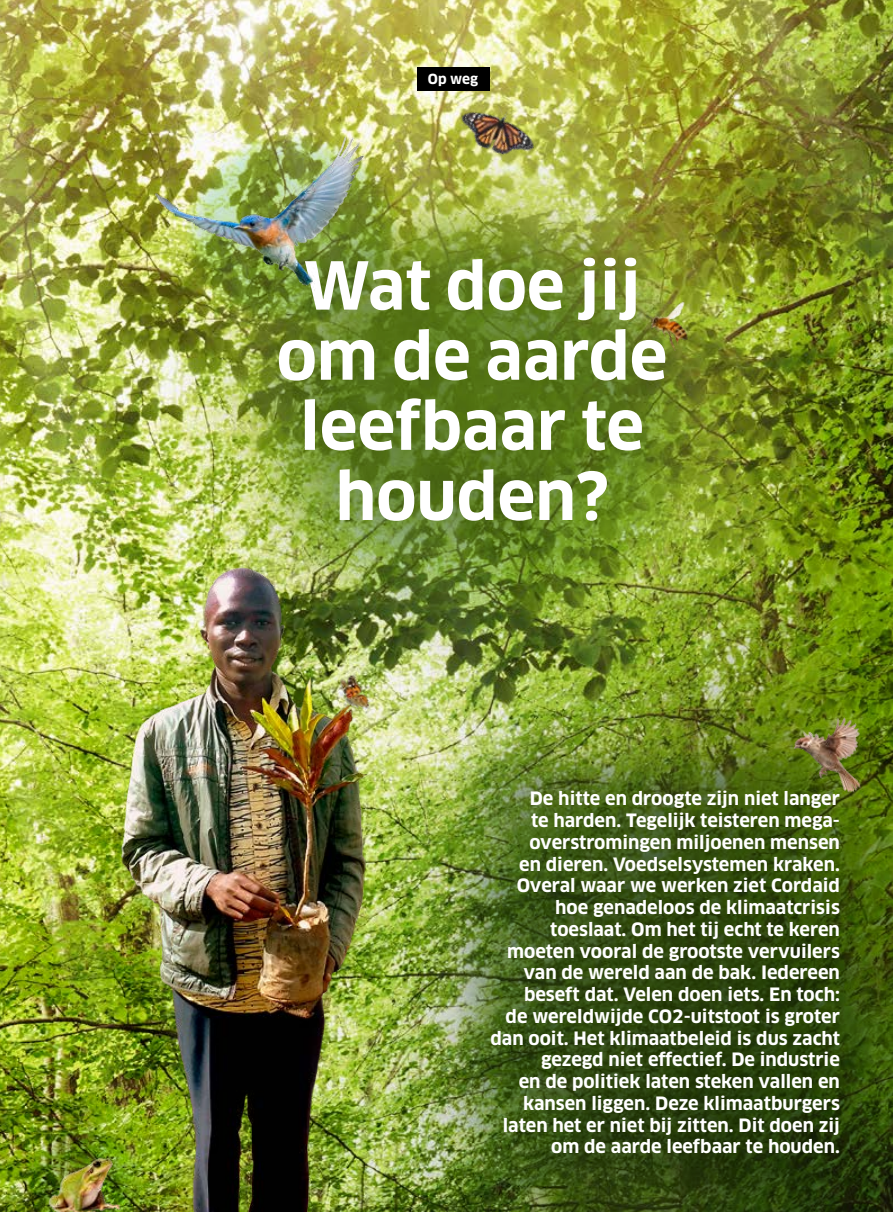
<style>
.page{position:relative;width:893px;height:1212px;background:#fff}
.page>*{position:absolute;margin:0;border:0;box-sizing:border-box;transform-origin:0 0}
.t1{font:700 64.5px/70.1px "Clan OT";color:#fff;text-align:center}
.t2{font:700 18px/21.8px "Clan OT";color:#fff;text-align:right}
.t3{font:700 13.65px "Clan OT";color:#fff}
</style>
<div class="page">
<img style="left:0;top:0;width:893px;height:1212px">
<svg style="left:465px;top:752px;width:405px;height:447px"></svg>
<img style="left:256px;top:207px;width:445px;height:432px;border-radius:50%">
<img style="left:13px;top:533px;width:452px;height:679px">
<div style="left:227px;top:205px;width:490px;height:368px;background:#000;opacity:.5"></div>
<div style="left:417px;top:68px;width:72px;height:23px;background:#000"></div>
<img style="left:140px;top:130px;width:248px;height:168px">
<img style="left:444px;top:82px;width:107px;height:94px">
<img style="left:331px;top:668px;width:48px;height:54px">
<img style="left:759px;top:685px;width:129px;height:139px">
<img style="left:32px;top:1138px;width:117px;height:74px">
<img style="left:631px;top:286px;width:78px;height:71px">
<p class="t3" style="left:428px;top:71px;width:52px">Op weg</p>
<h1 class="t1" style="left:277px;top:252px;width:392px">Wat doe jij om de aarde leefbaar te houden?</h1>
<p class="t2" style="left:490px;top:788px;width:351px">De hitte en droogte zijn niet langer<br>te harden. Tegelijk teisteren mega&shy;overstromingen miljoenen mensen<br>en dieren. Voedselsystemen kraken.<br>Overal waar we werken ziet Cordaid hoe genadeloos de klimaatcrisis toeslaat. Om het tij echt te keren moeten vooral de grootste vervuilers van de wereld aan de bak. Iedereen beseft dat. Velen doen iets. En toch:<br>de wereldwijde CO2-uitstoot is groter dan ooit. Het klimaatbeleid is dus zacht gezegd niet effectief. De industrie<br>en de politiek laten steken vallen en kansen liggen. Deze klimaatburgers laten het er niet bij zitten. Dit doen zij om de aarde leefbaar te houden.</p>
</div>
